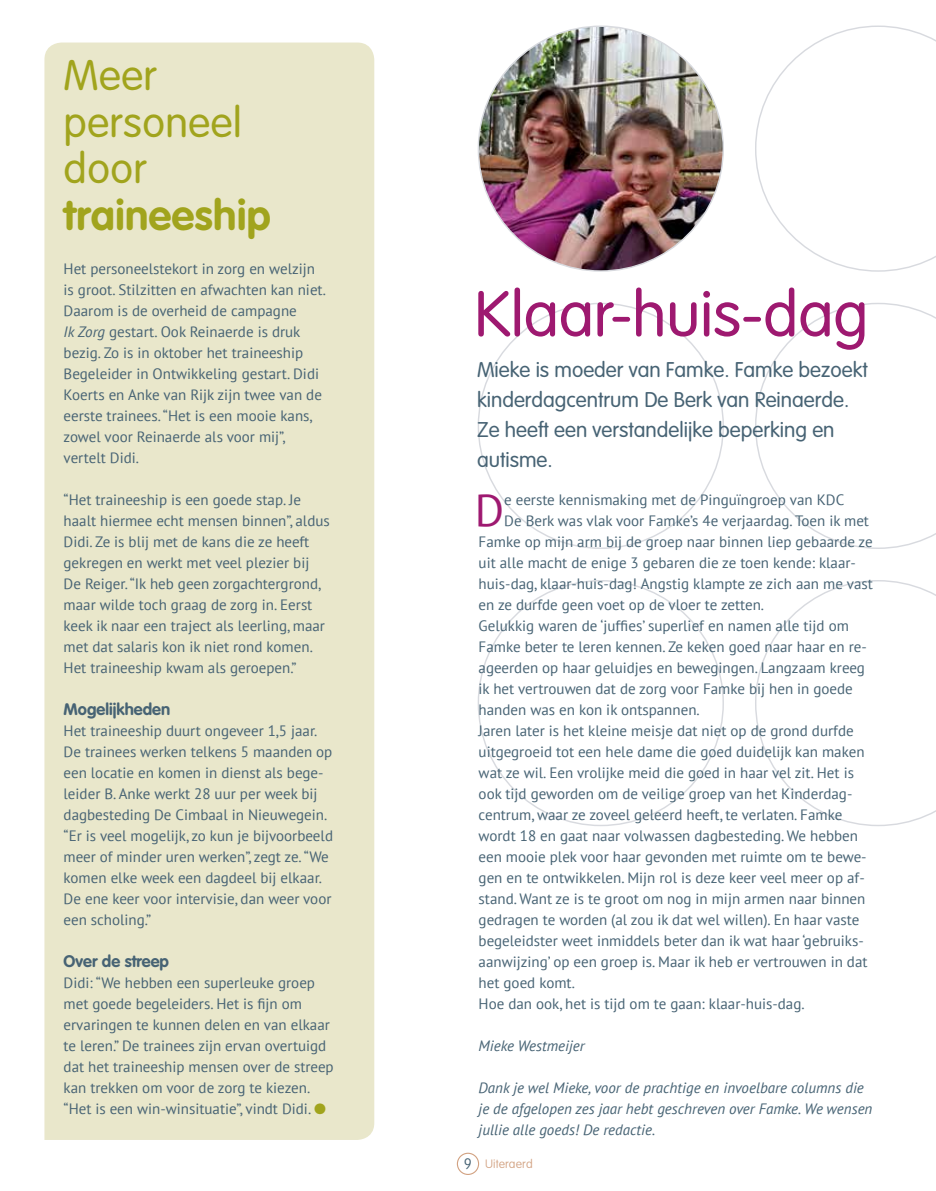
<style>
.page{position:relative;width:936px;height:1191px;background:#fff}
.page>*{position:absolute;margin:0;border:0;box-sizing:border-box;transform-origin:0 0}
.t1{font:300 63px "VAG Rounded Std";color:#9e1970}
.t2{font:45px "PT Sans";color:#9e1970}
.t3{font:300 42px/46.5px "VAG Rounded Std";letter-spacing:.01em;color:#a1a41d}
.t4{font:700 42px "VAG Rounded Std";letter-spacing:.01em;color:#a1a41d}
.t5{font:300 21px/30px "VAG Rounded Std";color:#476374}
.t6{font:700 16.5px "VAG Rounded Std";color:#476374}
.t7{font:15px/21px "PT Sans";color:#476374}
.t8{font:italic 15px/21px "PT Sans";color:#476374}
.t9{font:100 12px "VAG Rounded Std";letter-spacing:.01em;color:#d2a282}
.s1{font-style:italic}
.s2{color:#a1a41d}
.s3{font-size:15px;color:#476374}
</style>
<div class="page">
<div style="left:457px;top:1152px;width:22px;height:23px;border:1px solid #d2a282;border-radius:50%"></div>
<svg style="left:44px;top:43px;width:330px;height:1097px;background:#e9e7cd"></svg>
<img style="left:478px;top:26px;width:245px;height:245px;border-radius:122px">
<svg style="left:755px;top:26px;width:180px;height:246px"></svg>
<svg style="left:755px;top:303px;width:180px;height:246px"></svg>
<svg style="left:755px;top:580px;width:180px;height:246px"></svg>
<h3 class="t3" style="left:64px;top:54px;width:179px">Meer personeel door</h3>
<h3 class="t4" style="left:64px;top:190px;width:209px">traineeship</h3>
<p class="t7" style="left:64px;top:257px;width:264px">Het personeelstekort in zorg en welzijn is groot. Stilzitten en afwachten kan niet.<br>Daarom is de overheid de campagne<br><span class="s1">Ik Zorg</span> gestart. Ook Reinaerde is druk bezig. Zo is in oktober het traineeship Begeleider in Ontwikkeling gestart. Didi Koerts en Anke van Rijk zijn twee van de eerste trainees. “Het is een mooie kans, zowel voor Reinaerde als voor mij”, vertelt Didi.</p>
<p class="t7" style="left:64px;top:488px;width:268px">“Het traineeship is een goede stap. Je haalt hiermee echt mensen binnen”, aldus Didi. Ze is blij met de kans die ze heeft gekregen en werkt met veel plezier bij De Reiger. “Ik heb geen zorgachtergrond, maar wilde toch graag de zorg in. Eerst keek ik naar een traject als leerling, maar met dat salaris kon ik niet rond komen.<br>Het traineeship kwam als geroepen.”</p>
<p class="t6" style="left:64px;top:699px;width:108px">Mogelijkheden</p>
<p class="t7" style="left:64px;top:719px;width:271px">Het traineeship duurt ongeveer 1,5 jaar.<br>De trainees werken telkens 5 maanden op een locatie en komen in dienst als bege&shy;leider B. Anke werkt 28 uur per week bij dagbesteding De Cimbaal in Nieuwegein. “Er is veel mogelijk, zo kun je bijvoorbeeld meer of minder uren werken”, zegt ze. “We komen elke week een dagdeel bij elkaar.<br>De ene keer voor intervisie, dan weer voor een scholing.”</p>
<p class="t6" style="left:64px;top:951px;width:107px">Over de streep</p>
<p class="t7" style="left:64px;top:971px;width:272px">Didi: “We hebben een superleuke groep met goede begeleiders. Het is fijn om ervaringen te kunnen delen en van elkaar te leren.” De trainees zijn ervan overtuigd dat het traineeship mensen over de streep kan trekken om voor de zorg te kiezen. “Het is een win-winsituatie”, vindt Didi. <span class="s2">●</span></p>
<h1 class="t1" style="left:474px;top:278px;width:395px">Klaar-huis-dag</h1>
<h3 class="t5" style="left:477px;top:355px;width:392px">Mieke is moeder van Famke. Famke bezoekt kinderdagcentrum De Berk van Reinaerde.<br>Ze heeft een verstandelijke beperking en autisme.</h3>
<h2 class="t2" style="left:475px;top:481px;width:31px">D</h2>
<p class="t7" style="left:504px;top:488px;width:341px">e eerste kennismaking met de Pinguïngroep van KDC</p>
<p class="t7" style="left:504px;top:509px;width:366px">De Berk was vlak voor Famke’s 4e verjaardag. Toen ik met</p>
<p class="t7" style="left:478px;top:530px;width:395px">Famke op mijn arm bij de groep naar binnen liep gebaarde ze</p>
<p class="t7" style="left:478px;top:551px;width:379px">uit alle macht de enige 3 gebaren die ze toen kende: klaar-</p>
<p class="t7" style="left:478px;top:572px;width:395px">huis-dag, klaar-huis-dag! Angstig klampte ze zich aan me vast</p>
<p class="t7" style="left:478px;top:593px;width:287px">en ze durfde geen voet op de vloer te zetten.</p>
<p class="t7" style="left:478px;top:614px;width:372px">Gelukkig waren de ‘juffies’ superlief en namen alle tijd om</p>
<p class="t7" style="left:478px;top:635px;width:390px">Famke beter te leren kennen. Ze keken goed naar haar en re-</p>
<p class="t7" style="left:478px;top:656px;width:388px">ageerden op haar geluidjes en bewegingen. Langzaam kreeg</p>
<p class="t7" style="left:478px;top:677px;width:376px">ik het vertrouwen dat de zorg voor Famke bij hen in goede</p>
<p class="t7" style="left:478px;top:698px;width:223px">handen was en kon ik ontspannen.</p>
<p class="t7" style="left:478px;top:719px;width:376px">Jaren later is het kleine meisje dat niet op de grond durfde</p>
<p class="t7" style="left:478px;top:740px;width:387px">uitgegroeid tot een hele dame die goed duidelijk kan maken</p>
<p class="t7" style="left:478px;top:761px;width:377px">wat ze wil. Een vrolijke meid die goed in haar vel zit. Het is</p>
<p class="t7" style="left:478px;top:782px;width:375px">ook tijd geworden om de veilige groep van het Kinderdag-</p>
<p class="t7" style="left:478px;top:803px;width:365px">centrum, waar ze zoveel geleerd heeft, te verlaten. Famke</p>
<p class="t7" style="left:478px;top:824px;width:381px">wordt 18 en gaat naar volwassen dagbesteding. We hebben</p>
<p class="t7" style="left:478px;top:845px;width:389px">een mooie plek voor haar gevonden met ruimte om te bewe-</p>
<p class="t7" style="left:478px;top:866px;width:387px">gen en te ontwikkelen. Mijn rol is deze keer veel meer op af-</p>
<p class="t7" style="left:478px;top:887px;width:388px">stand. Want ze is te groot om nog in mijn armen naar binnen</p>
<p class="t7" style="left:478px;top:908px;width:382px">gedragen te worden (al zou ik dat wel willen). En haar vaste</p>
<p class="t7" style="left:478px;top:929px;width:387px">begeleidster weet inmiddels beter dan ik wat haar ‘gebruiks-</p>
<p class="t7" style="left:478px;top:950px;width:390px">aanwijzing’ op een groep is. Maar ik heb er vertrouwen in dat</p>
<p class="t7" style="left:478px;top:971px;width:98px">het goed komt.</p>
<p class="t7" style="left:478px;top:992px;width:327px">Hoe dan ook, het is tijd om te gaan: klaar-huis-dag.</p>
<p class="t8" style="left:478px;top:1034px;width:108px">Mieke Westmeijer</p>
<p class="t8" style="left:478px;top:1076px;width:395px">Dank je wel Mieke, voor de prachtige en invoelbare columns die je de afgelopen zes jaar hebt geschreven over Famke. We wensen jullie alle goeds! De redactie.</p>
<p class="t9" style="left:463px;top:1157px;width:70px"><span class="s3">9</span> Uiteraerd</p>
</div>
